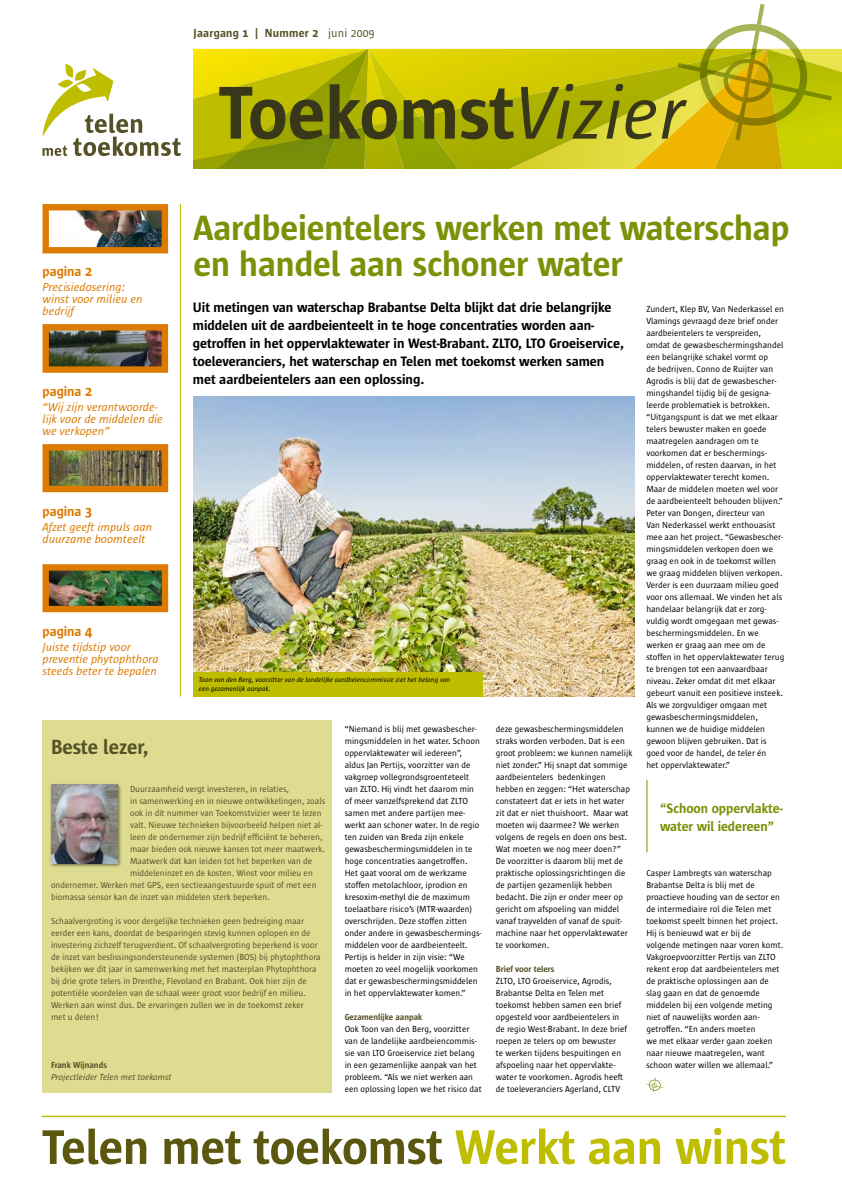
<style>
.page{position:relative;width:842px;height:1191px;background:#fff}
.page>*{position:absolute;margin:0;border:0;box-sizing:border-box;transform-origin:0 0}
.t1{font:600 76.6px "Sun Sans";color:#38371a}
.t2{font:600 36px/36px "Sun Sans";color:#7c9008}
.t3{font:600 21px "Sun Sans";color:#565127}
.t4{font:600 14px/18px "Sun Sans";color:#000}
.t5{font:600 14px/18px "Sun Sans";color:#7c9008}
.t6{font:600 14px "Sun Sans";color:#dd7a00}
.t7{font:italic 12px/12px "Sun Sans";color:#dd7a00}
.t8{font:600 12px "Sun Sans";letter-spacing:.02em;color:#565127}
.t9{font:9px/12px "Sun Sans";color:#000}
.t10{font:9px/12px "Sun Sans";color:#565127}
.t11{font:600 9px "Sun Sans";color:#565127}
.t12{font:italic 9px "Sun Sans";color:#565127}
.t13{font:italic 7px/9px "Sun Sans";color:#000}
.s1{font-weight:400}
.s2{font-weight:400;font-style:italic}
</style>
<div class="page">
<img style="left:194px;top:396px;width:440px;height:300px">
<div style="left:193px;top:672px;width:290px;height:24px;background:#bebd00"></div>
<div style="left:43px;top:720px;width:289px;height:372px;background:#dedc90"></div>
<div style="left:49px;top:782px;width:73px;height:86px;background:#000;opacity:.5"></div>
<img style="left:51px;top:784px;width:66px;height:79px">
<svg style="left:194px;top:4px;width:648px;height:164px"></svg>
<svg style="left:43px;top:64px;width:138px;height:92px"></svg>
<svg style="left:43px;top:1128px;width:103px;height:36px"></svg>
<svg style="left:164px;top:1131px;width:77px;height:33px"></svg>
<svg style="left:254px;top:1128px;width:188px;height:36px"></svg>
<svg style="left:455px;top:1128px;width:120px;height:36px"></svg>
<svg style="left:589px;top:1138px;width:45px;height:26px"></svg>
<svg style="left:640px;top:1138px;width:20px;height:26px"></svg>
<svg style="left:675px;top:1128px;width:46px;height:36px"></svg>
<svg style="left:727px;top:1131px;width:58px;height:33px"></svg>
<hr style="left:43px;top:1115px;width:742px;height:2px;background:#bebd00">
<svg style="left:646px;top:1077px;width:17px;height:15px"></svg>
<hr style="left:647px;top:780px;width:1px;height:72px;background:#7c9008">
<img style="left:42px;top:204px;width:127px;height:50px">
<hr style="left:180px;top:204px;width:1px;height:492px;background:#bebd00">
<img style="left:42px;top:324px;width:127px;height:49px">
<img style="left:42px;top:444px;width:127px;height:49px">
<img style="left:42px;top:564px;width:127px;height:49px">
<h3 class="t8" style="left:194px;top:26px;width:183px">Jaargang 1 | Nummer 2 <span class="s1">juni 2009</span></h3>
<h1 class="t1" style="left:219px;top:73px;width:467px">Toekomst<span class="s2">Vizier</span></h1>
<h2 class="t2" style="left:194px;top:210px;width:597px">Aardbeientelers werken met waterschap en handel aan schoner water</h2>
<p class="t4" style="left:193px;top:298px;width:432px">Uit metingen van waterschap Brabantse Delta blijkt dat drie belangrijke middelen uit de aardbeienteelt in te hoge concentraties worden aan-- ge-troffen in het oppervlaktewater in West-Brabant. ZLTO, LTO Groeiservice, toeleveranciers, het waterschap en Telen met toekomst werken samen met aardbeientelers aan een oplossing.</p>
<h3 class="t6" style="left:43px;top:264px;width:51px">pagina 2</h3>
<h3 class="t7" style="left:43px;top:281px;width:101px">Precisiedosering: winst voor milieu en bedrijf</h3>
<p class="t9" style="left:646px;top:303px;width:140px">Zundert, Klep BV, Van Nederkassel en Vlamings gevraagd deze brief onder aardbeientelers te verspreiden, omdat de gewasbeschermingshandel een belangrijke schakel vormt op<br>de bedrijven. Conno de Ruijter van Agrodis is blij dat de gewasbescher&shy;mingshandel tijdig bij de gesigna&shy;leerde problematiek is betrokken. “Uitgangspunt is dat we met elkaar telers bewuster maken en goede maatregelen aandragen om te voorkomen dat er beschermings&shy;middelen, of resten daarvan, in het oppervlaktewater terecht komen.<br>Maar de middelen moeten wel voor de aardbeienteelt behouden blijven.” Peter van Dongen, directeur van<br>Van Nederkassel werkt enthouasist mee aan het project. “Gewasbescher&shy;mings-middelen verkopen doen we graag en ook in de toekomst willen we graag middelen blijven verkopen.<br>Verder is een duurzaam milieu goed voor ons allemaal. We vinden het als handelaar belangrijk dat er zorg&shy;vuldig wordt omgegaan met gewas&shy;beschermingsmiddelen. En we werken er graag aan mee om de stoffen in het oppervlaktewater terug te brengen tot een aanvaardbaar niveau. Zeker omdat dit met elkaar gebeurt vanuit een positieve insteek.<br>Als we zorgvuldiger omgaan met gewasbeschermingsmiddelen, kunnen we de huidige middelen gewoon blijven gebruiken. Dat is goed voor de handel, de teler én<br>het oppervlaktewater.”</p>
<h3 class="t6" style="left:43px;top:384px;width:51px">pagina 2</h3>
<h3 class="t7" style="left:43px;top:401px;width:122px">“Wij zijn verantwoorde&shy;lijk voor de middelen die we verkopen”</h3>
<h3 class="t6" style="left:43px;top:504px;width:51px">pagina 3</h3>
<h3 class="t7" style="left:43px;top:521px;width:111px">Afzet geeft impuls aan duurzame boomteelt</h3>
<h3 class="t6" style="left:43px;top:624px;width:51px">pagina 4</h3>
<h3 class="t7" style="left:43px;top:641px;width:118px">Juiste tijdstip voor preventie phyto-phthora steeds beter te bepalen</h3>
<p class="t13" style="left:199px;top:675px;width:253px">Toon van den Berg, voorzitter van de landelijke aardbeiencommissie ziet het belang van een gezamenlijk aanpak.</p>
<p class="t9" style="left:496px;top:723px;width:138px">deze gewasbeschermingsmiddelen straks worden verboden. Dat is een groot probleem: we kunnen namelijk niet zonder.” Hij snapt dat sommige aardbeientelers bedenkingen hebben en zeggen: “Het waterschap constateert dat er iets in het water zit dat er niet thuishoort. Maar wat moeten wij daarmee? We werken volgens de regels en doen ons best.<br>Wat moeten we nog meer doen?”<br>De voorzitter is daarom blij met de praktische oplossingsrichtingen die de partijen gezamenlijk hebben bedacht. Die zijn er onder meer op gericht om afspoeling van middel vanaf trayvelden of vanaf de spuit-- machine naar het oppervlaktewater te voorkomen.</p>
<p class="t11" style="left:496px;top:964px;width:60px">Brief voor telers</p>
<p class="t9" style="left:496px;top:975px;width:133px">ZLTO, LTO Groeiservice, Agrodis, Brabantse Delta en Telen met toekomst hebben samen een brief opgesteld voor aardbeientelers in de regio West-Brabant. In deze brief roepen ze telers op om bewuster<br>te werken tijdens bespuitingen en afspoeling naar het oppervlakte&shy;water te voorkomen. Agrodis heeft de toeleveranciers Agerland, CLTV</p>
<p class="t9" style="left:345px;top:723px;width:138px">“Niemand is blij met gewasbescher&shy;mingsmiddelen in het water. Schoon oppervlaktewater wil iedereen”, aldus Jan Pertijs, voorzitter van de vakgroep vollegrondsgroenteteelt van ZLTO. Hij vindt het daarom min of meer vanzelfsprekend dat ZLTO samen met andere partijen mee&shy;werkt aan schoner water. In de regio ten zuiden van Breda zijn enkele gewasbeschermingsmiddelen in te hoge concentraties aangetroffen.<br>Het gaat vooral om de werkzame stoffen metolachloor, iprodion en kresoxim-methyl die de maximum toelaatbare risico’s (MTR-waarden) overschrijden. Deze stoffen zitten onder andere in gewasbeschermings&shy;middelen voor de aardbeienteelt.<br>Pertijs is helder in zijn visie: “We moeten zo veel mogelijk voorkomen dat er gewasbeschermingsmiddelen in het oppervlaktewater komen.”</p>
<p class="t11" style="left:345px;top:1012px;width:79px">Gezamenlijke aanpak</p>
<p class="t9" style="left:345px;top:1023px;width:139px">Ook Toon van den Berg, voorzitter van de landelijke aardbeiencommis&shy;sie van LTO Groeiservice ziet belang in een gezamenlijke aanpak van het probleem. “Als we niet werken aan een oplossing lopen we het risico dat</p>
<h3 class="t3" style="left:51px;top:736px;width:99px">Beste lezer,</h3>
<p class="t10" style="left:130px;top:783px;width:161px">Duurzaamheid vergt investeren, in relaties,</p>
<p class="t10" style="left:130px;top:795px;width:197px">in samenwerking en in nieuwe ontwikkelingen, zoals</p>
<p class="t10" style="left:130px;top:807px;width:193px">ook in dit nummer van Toekomstvizier weer te lezen</p>
<p class="t10" style="left:130px;top:819px;width:194px">valt. Nieuwe technieken bijvoorbeeld helpen niet al-</p>
<p class="t10" style="left:130px;top:831px;width:194px">leen de ondernemer zijn bedrijf efficiënt te beheren,</p>
<p class="t10" style="left:130px;top:843px;width:196px">maar bieden ook nieuwe kansen tot meer maatwerk.</p>
<p class="t10" style="left:130px;top:855px;width:183px">Maatwerk dat kan leiden tot het beperken van de</p>
<p class="t10" style="left:130px;top:867px;width:184px">middeleninzet en de kosten. Winst voor milieu en</p>
<p class="t10" style="left:51px;top:879px;width:267px">ondernemer. Werken met GPS, een sectieaangestuurde spuit of met een</p>
<p class="t10" style="left:51px;top:891px;width:220px">biomassa sensor kan de inzet van middelen sterk beperken.</p>
<p class="t10" style="left:51px;top:915px;width:271px">Schaalvergroting is voor dergelijke technieken geen bedreiging maar eerder een kans, doordat de besparingen stevig kunnen oplopen en de investering zichzelf terugverdient. Of schaalvergroting beperkend is voor de inzet van beslissingsondersteunende systemen (BOS) bij phytophthora bekijken we dit jaar in samenwerking met het masterplan Phytophthora bij drie grote telers in Drenthe, Flevoland en Brabant. Ook hier zijn de potentiële voordelen van de schaal weer groot voor bedrijf en milieu.<br>Werken aan winst dus. De ervaringen zullen we in de toekomst zeker met u delen!</p>
<h3 class="t5" style="left:660px;top:799px;width:124px">“Schoon oppervlakte&shy;water wil iedereen”</h3>
<p class="t9" style="left:646px;top:867px;width:138px">Casper Lambregts van waterschap<br>Brabantse Delta is blij met de proactieve houding van de sector en de intermediaire rol die Telen met toekomst speelt binnen het project.<br>Hij is benieuwd wat er bij de volgende metingen naar voren komt.<br>Vakgroepvoorzitter Pertijs van ZLTO rekent erop dat aardbeientelers met de praktische oplossingen aan de slag gaan en dat de genoemde middelen bij een volgende meting niet of nauwelijks worden aan&shy;getroffen. “En anders moeten<br>we met elkaar verder gaan zoeken naar nieuwe maatregelen, want schoon water willen we allemaal.”</p>
<p class="t11" style="left:51px;top:1060px;width:57px">Frank Wijnands</p>
<p class="t12" style="left:51px;top:1072px;width:122px">Projectleider Telen met toekomst</p>
</div>
